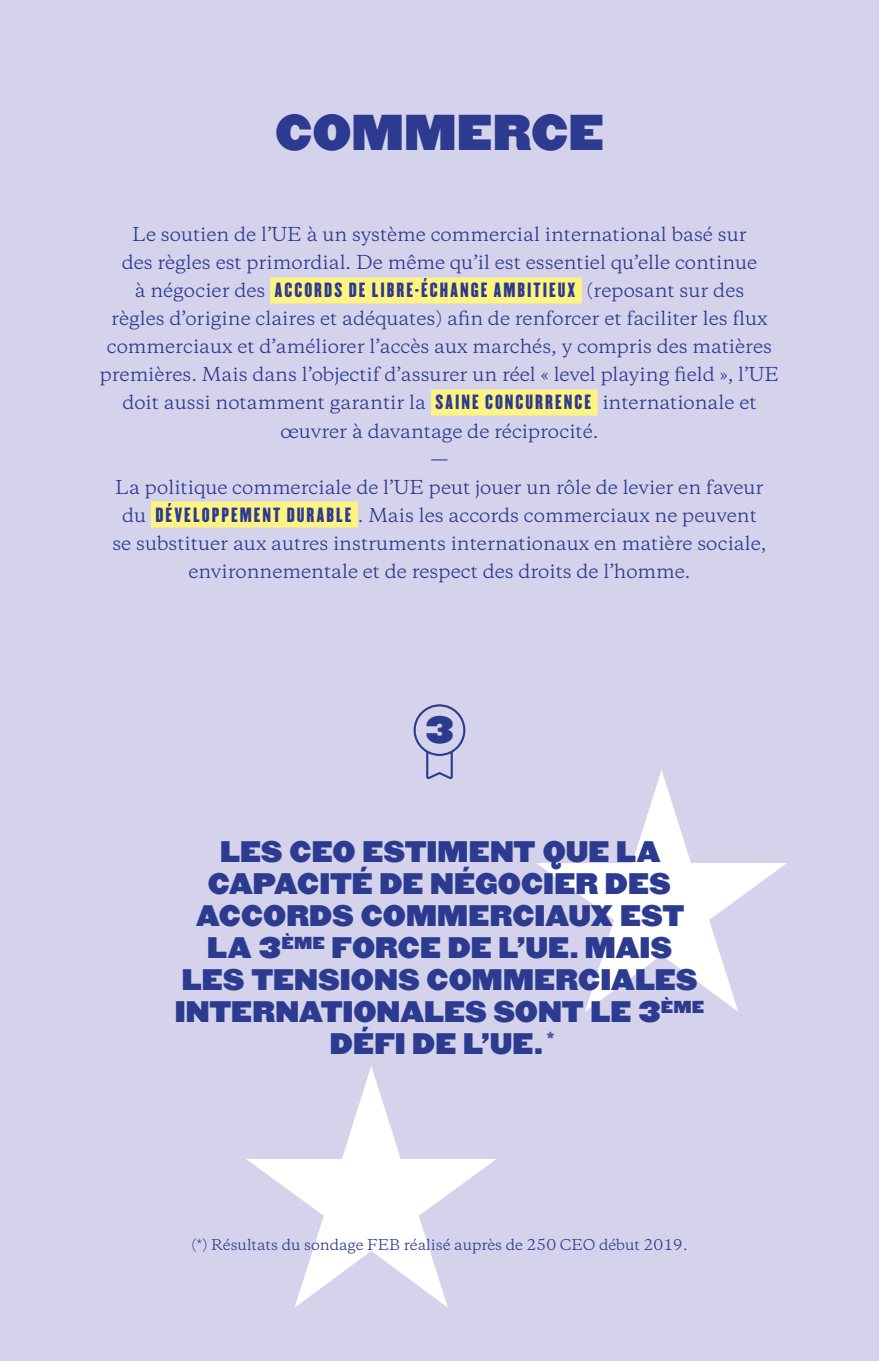
<style>
.page{position:relative;width:879px;height:1361px;background:#d4d3eb}
.page>*{position:absolute;margin:0;border:0;box-sizing:border-box;transform-origin:0 0}
.Hoofdstuk_-_Titel{font:44px "Champion HTF Heavyweight";letter-spacing:.015em;color:#2c3b8f}
.Hoofdstuk_-_Titel-2{font:33.2px "Champion HTF Heavyweight";color:#2c3b8f}
.Hoofdstuk_-_Titel-3{font:26px/32px "Champion HTF Heavyweight";letter-spacing:.015em;color:#2c3b8f;text-align:center}
.Inleiding{font:18px/28px "Copernicus";color:#2c3b8f;text-align:center}
.Body_-_Opsomming_3{font:14px "Copernicus";color:#2c3b8f}
.s1{font-family:"Champion HTF Lightweight"}
</style>
<div class="page">
<svg style="left:537px;top:770px;width:250px;height:242px"></svg>
<svg style="left:246px;top:1066px;width:250px;height:241px"></svg>
<div style="left:270px;top:277px;width:312px;height:26px;background:#fff482"></div>
<div style="left:431px;top:389px;width:166px;height:26px;background:#fff482"></div>
<div style="left:151px;top:501px;width:207px;height:26px;background:#fff482"></div>
<svg style="left:413px;top:704px;width:53px;height:76px"></svg>
<p class="Hoofdstuk_-_Titel" style="left:275px;top:104px;width:330px">COMMERCE</p>
<p class="Inleiding" style="left:100px;top:221px;width:681px">Le soutien de l’UE à un système commercial international basé sur<br>des règles est primordial. De même qu’il est essentiel qu’elle continue<br>à négocier des <span class="s1">ACCORDS DE LIBRE-ÉCHANGE AMBITIEUX</span> (reposant sur des<br>règles d’origine claires et adéquates) afin de renforcer et faciliter les flux commerciaux et d’améliorer l’accès aux marchés, y compris des matières premières. Mais dans l’objectif d’assurer un réel « level playing field », l’UE doit aussi notamment garantir la <span class="s1">SAINE CONCURRENCE</span> internationale et œuvrer à davantage de réciprocité.</p>
<p class="Inleiding" style="left:430px;top:445px;width:19px">—</p>
<p class="Inleiding" style="left:112px;top:473px;width:655px">La politique commerciale de l’UE peut jouer un rôle de levier en faveur du <span class="s1">DÉVELOPPEMENT DURABLE</span> . Mais les accords commerciaux ne peuvent se substituer aux autres instruments internationaux en matière sociale, environnementale et de respect des droits de l’homme.</p>
<p class="Hoofdstuk_-_Titel-2" style="left:425px;top:708px;width:30px">3</p>
<p class="Hoofdstuk_-_Titel-3" style="left:175px;top:837px;width:530px">LES CEO ESTIMENT QUE LA<br>CAPACITÉ DE NÉGOCIER DES<br>ACCORDS COMMERCIAUX EST<br>LA 3<sup>ÈME</sup> FORCE DE L’UE. MAIS<br>LES TENSIONS COMMERCIALES<br>INTERNATIONALES SONT LE 3<sup>ÈME<br></sup>DÉFI DE L’UE. <sup>*</sup></p>
<p class="Body_-_Opsomming_3" style="left:191px;top:1235px;width:497px">(*) Résultats du sondage FEB réalisé auprès de 250 CEO début 2019.</p>
</div>
